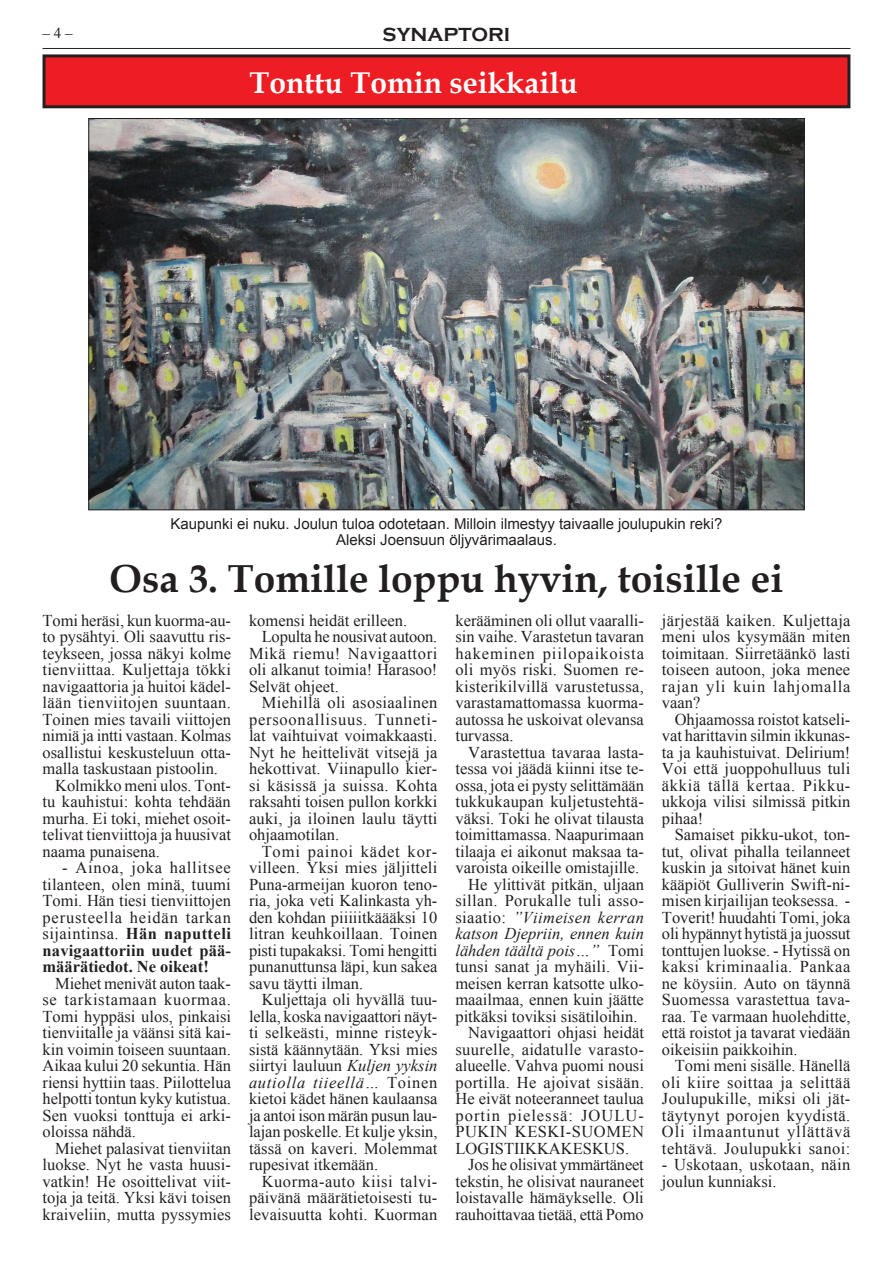
<style>
.page{position:relative;width:893px;height:1263px;background:#fff}
.page>*{position:absolute;margin:0;border:0;box-sizing:border-box;transform-origin:0 0}
.t1{font:700 39px "Book Antiqua";color:#231f20}
.t2{font:700 30px "Book Antiqua";color:#fff}
.t3{font:700 19.5px "Copperplate Gothic";color:#231f20}
.t4{font:16.5px/16.5px "Times New Roman";color:#231f20;text-align:justify}
.t5{font:16.5px "Times New Roman";letter-spacing:.025em;color:#231f20}
.t6{font:16.5px "Times New Roman";letter-spacing:.02em;color:#231f20}
.t7{font:italic 16.5px "Times New Roman";color:#231f20}
.t8{font:16.5px "Times New Roman";letter-spacing:.03em;color:#231f20}
.t9{font:16.5px "Times New Roman";letter-spacing:.045em;color:#231f20}
.t10{font:italic 16.5px "Times New Roman";letter-spacing:.025em;color:#231f20}
.t11{font:italic 16.5px "Times New Roman";letter-spacing:.045em;color:#231f20}
.t12{font:16.5px "Times New Roman";letter-spacing:.04em;color:#231f20}
.t13{font:16.5px "Times New Roman";letter-spacing:.06em;color:#231f20}
.t14{font:16.5px "Times New Roman";letter-spacing:.05em;color:#231f20}
.t15{font:15px/15.8px "Arial";color:#231f20;text-align:center}
.t16{font:15px "Times New Roman";color:#231f20}
.s1{font-weight:700}
.s2{font-style:italic}
.s3{font-style:normal}
</style>
<div class="page">
<hr style="left:43px;top:48px;width:807px;height:1px;background:#231f20">
<img style="left:90px;top:120px;width:713px;height:388px">
<div style="left:44px;top:56px;width:805px;height:51px;background:#ee1d23"></div>
<div style="left:43px;top:54px;width:807px;height:54px;border:3px solid #231f20"></div>
<p class="t16" style="left:43px;top:23px;width:31px">– 4 –</p>
<p class="t3" style="left:383px;top:24px;width:129px">SYNAPTORI</p>
<h2 class="t2" style="left:250px;top:66px;width:330px">Tonttu Tomin seikkailu</h2>
<p class="t15" style="left:170px;top:516px;width:553px">Kaupunki ei nuku. Joulun tuloa odotetaan. Milloin ilmestyy taivaalle joulupukin reki?<br>Aleksi Joensuun öljyvärimaalaus.</p>
<h1 class="t1" style="left:110px;top:556px;width:675px">Osa 3. Tomille loppu hyvin, toisille ei</h1>
<p class="t4" style="left:43px;top:612px;width:190px">Tomi heräsi, kun kuorma-au-</p>
<p class="t4" style="left:43px;top:628px;width:190px">to pysähtyi. Oli saavuttu ris-</p>
<p class="t4" style="left:43px;top:645px;width:190px">teykseen, jossa näkyi kolme</p>
<p class="t4" style="left:43px;top:661px;width:190px">tienviittaa. Kuljettaja tökki</p>
<p class="t4" style="left:43px;top:678px;width:190px">navigaattoria ja huitoi kädel-</p>
<p class="t5" style="left:43px;top:692px;width:190px">lään tienviitojen suuntaan.</p>
<p class="t4" style="left:43px;top:711px;width:190px">Toinen mies tavaili viittojen</p>
<p class="t4" style="left:43px;top:727px;width:190px">nimiä ja intti vastaan. Kolmas</p>
<p class="t4" style="left:43px;top:744px;width:190px">osallistui keskusteluun otta-</p>
<p class="t4" style="left:43px;top:760px;width:177px">malla taskustaan pistoolin.</p>
<p class="t4" style="left:55px;top:777px;width:177px">Kolmikko meni ulos. Tont-</p>
<p class="t4" style="left:43px;top:793px;width:190px">tu kauhistui: kohta tehdään</p>
<p class="t4" style="left:43px;top:810px;width:190px">murha. Ei toki, miehet osoit-</p>
<p class="t4" style="left:43px;top:826px;width:190px">telivat tienviittoja ja huusivat</p>
<p class="t4" style="left:43px;top:843px;width:119px">naama punaisena.</p>
<p class="t4" style="left:43px;top:859px;width:190px;text-indent:20px">- Ainoa, joka hallitsee tilanteen, olen minä, tuumi Tomi. Hän tiesi tienviittojen perusteella heidän tarkan sijaintinsa. <span class="s1">Hän naputteli navigaattoriin uudet pää&shy;määrätiedot. Ne oikeat!</span></p>
<p class="t4" style="left:43px;top:975px;width:190px;text-indent:13px">Miehet menivät auton taak&shy;se tarkistamaan kuormaa.<br>Tomi hyppäsi ulos, pinkaisi tienviitalle ja väänsi sitä kai&shy;kin voimin toiseen suuntaan.<br>Aikaa kului 20 sekuntia. Hän riensi hyttiin taas. Piilottelua helpotti tontun kyky kutistua.<br>Sen vuoksi tonttuja ei arki&shy;oloissa nähdä.</p>
<p class="t4" style="left:43px;top:1140px;width:190px;text-indent:13px">Miehet palasivat tienviitan luokse. Nyt he vasta huusi&shy;vatkin! He osoittelivat viit&shy;toja ja teitä. Yksi kävi toisen kraiveliin, mutta pyssymies</p>
<p class="t4" style="left:249px;top:612px;width:160px">komensi heidät erilleen.</p>
<p class="t4" style="left:262px;top:628px;width:177px">Lopulta he nousivat autoon.</p>
<p class="t12" style="left:249px;top:642px;width:190px">Mikä riemu! Navigaattori</p>
<p class="t4" style="left:249px;top:661px;width:190px">oli alkanut toimia! Harasoo!</p>
<p class="t4" style="left:249px;top:678px;width:91px">Selvät ohjeet.</p>
<p class="t5" style="left:262px;top:692px;width:177px">Miehillä oli asosiaalinen</p>
<p class="t9" style="left:249px;top:708px;width:190px">persoonallisuus. Tunneti-</p>
<p class="t4" style="left:249px;top:727px;width:190px">lat vaihtuivat voimakkaasti.</p>
<p class="t4" style="left:249px;top:744px;width:190px">Nyt he heittelivät vitsejä ja</p>
<p class="t4" style="left:249px;top:760px;width:190px">hekottivat. Viinapullo kier-</p>
<p class="t5" style="left:249px;top:774px;width:190px">si käsissä ja suissa. Kohta</p>
<p class="t4" style="left:249px;top:793px;width:190px">raksahti toisen pullon korkki</p>
<p class="t4" style="left:249px;top:810px;width:190px">auki, ja iloinen laulu täytti</p>
<p class="t4" style="left:249px;top:826px;width:92px">ohjaamotilan.</p>
<p class="t14" style="left:262px;top:840px;width:177px">Tomi painoi kädet kor-</p>
<p class="t4" style="left:249px;top:859px;width:190px">villeen. Yksi mies jäljitteli</p>
<p class="t4" style="left:249px;top:876px;width:190px">Puna-armeijan kuoron teno-</p>
<p class="t4" style="left:249px;top:892px;width:190px">ria, joka veti Kalinkasta yh-</p>
<p class="t4" style="left:249px;top:909px;width:190px">den kohdan piiiiitkäääksi 10</p>
<p class="t4" style="left:249px;top:925px;width:190px">litran keuhkoillaan. Toinen</p>
<p class="t4" style="left:249px;top:942px;width:190px">pisti tupakaksi. Tomi hengitti</p>
<p class="t4" style="left:249px;top:958px;width:190px">punanuttunsa läpi, kun sakea</p>
<p class="t4" style="left:249px;top:975px;width:116px">savu täytti ilman.</p>
<p class="t4" style="left:262px;top:991px;width:177px">Kuljettaja oli hyvällä tuu-</p>
<p class="t4" style="left:249px;top:1008px;width:190px">lella, koska navigaattori näyt-</p>
<p class="t6" style="left:249px;top:1022px;width:190px">ti selkeästi, minne risteyk-</p>
<p class="t4" style="left:249px;top:1041px;width:190px">sistä käännytään. Yksi mies</p>
<p class="t4" style="left:249px;top:1057px;width:190px">siirtyi lauluun <span class="s2">Kuljen yyksin</span></p>
<p class="t11" style="left:249px;top:1071px;width:190px">autiolla tiieellä… <span class="s3">Toinen</span></p>
<p class="t4" style="left:249px;top:1090px;width:190px">kietoi kädet hänen kaulaansa</p>
<p class="t4" style="left:249px;top:1107px;width:190px">ja antoi ison märän pusun lau-</p>
<p class="t4" style="left:249px;top:1123px;width:190px">lajan poskelle. Et kulje yksin,</p>
<p class="t4" style="left:249px;top:1140px;width:190px">tässä on kaveri. Molemmat</p>
<p class="t4" style="left:249px;top:1156px;width:131px">rupesivat itkemään.</p>
<p class="t8" style="left:262px;top:1170px;width:177px">Kuorma-auto kiisi talvi-</p>
<p class="t4" style="left:249px;top:1189px;width:190px">päivänä määrätietoisesti tu-</p>
<p class="t4" style="left:249px;top:1206px;width:190px">levaisuutta kohti. Kuorman</p>
<p class="t4" style="left:455px;top:612px;width:190px">kerääminen oli ollut vaaralli&shy;sin vaihe. Varastetun tavaran hakeminen piilopaikoista oli myös riski. Suomen re&shy;kisterikilvillä varustetussa, varastamattomassa kuorma&shy;autossa he uskoivat olevansa turvassa.</p>
<p class="t4" style="left:468px;top:744px;width:177px">Varastettua tavaraa lasta-</p>
<p class="t4" style="left:455px;top:760px;width:190px">tessa voi jäädä kiinni itse te-</p>
<p class="t4" style="left:455px;top:777px;width:190px">ossa, jota ei pysty selittämään</p>
<p class="t4" style="left:455px;top:793px;width:190px">tukkukaupan kuljetustehtä-</p>
<p class="t4" style="left:455px;top:810px;width:190px">väksi. Toki he olivat tilausta</p>
<p class="t4" style="left:455px;top:826px;width:190px">toimittamassa. Naapurimaan</p>
<p class="t4" style="left:455px;top:843px;width:190px">tilaaja ei aikonut maksaa ta-</p>
<p class="t4" style="left:455px;top:859px;width:185px">varoista oikeille omistajille.</p>
<p class="t4" style="left:468px;top:876px;width:177px">He ylittivät pitkän, uljaan</p>
<p class="t5" style="left:455px;top:890px;width:190px">sillan. Porukalle tuli asso-</p>
<p class="t10" style="left:455px;top:906px;width:190px"><span class="s3">siaatio:</span> ”Viimeisen kerran</p>
<p class="t7" style="left:455px;top:922px;width:190px">katson Djepriin, ennen kuin</p>
<p class="t7" style="left:455px;top:939px;width:190px">lähden täältä pois…” <span class="s3">Tomi</span></p>
<p class="t4" style="left:455px;top:958px;width:190px">tunsi sanat ja myhäili. Vii-</p>
<p class="t4" style="left:455px;top:975px;width:190px">meisen kerran katsotte ulko-</p>
<p class="t4" style="left:455px;top:991px;width:190px">maailmaa, ennen kuin jäätte</p>
<p class="t4" style="left:455px;top:1008px;width:183px">pitkäksi toviksi sisätiloihin.</p>
<p class="t4" style="left:468px;top:1024px;width:177px">Navigaattori ohjasi heidät</p>
<p class="t6" style="left:455px;top:1038px;width:190px">suurelle, aidatulle varasto-</p>
<p class="t4" style="left:455px;top:1057px;width:190px">alueelle. Vahva puomi nousi</p>
<p class="t6" style="left:455px;top:1071px;width:190px">portilla. He ajoivat sisään.</p>
<p class="t4" style="left:455px;top:1090px;width:190px">He eivät noteeranneet taulua</p>
<p class="t13" style="left:455px;top:1104px;width:190px">portin pielessä: JOULU-</p>
<p class="t8" style="left:455px;top:1121px;width:190px">PUKIN KESKI-SUOMEN</p>
<p class="t4" style="left:455px;top:1140px;width:175px">LOGISTIIKKAKESKUS.</p>
<p class="t4" style="left:468px;top:1156px;width:177px">Jos he olisivat ymmärtäneet</p>
<p class="t4" style="left:455px;top:1173px;width:190px">tekstin, he olisivat nauraneet</p>
<p class="t4" style="left:455px;top:1189px;width:190px">loistavalle hämäykselle. Oli</p>
<p class="t4" style="left:455px;top:1206px;width:190px">rauhoittavaa tietää, että Pomo</p>
<p class="t4" style="left:662px;top:612px;width:190px">järjestää kaiken. Kuljettaja meni ulos kysymään miten toimitaan. Siirretäänkö lasti toiseen autoon, joka menee rajan yli kuin lahjomalla vaan?</p>
<p class="t4" style="left:662px;top:711px;width:190px;text-indent:13px">Ohjaamossa roistot katseli&shy;vat harittavin silmin ikkunas&shy;ta ja kauhistuivat. Delirium!<br>Voi että juoppohulluus tuli äkkiä tällä kertaa. Pikku&shy;ukkoja vilisi silmissä pitkin pihaa!</p>
<p class="t4" style="left:662px;top:826px;width:190px;text-indent:13px">Samaiset pikku-ukot, ton&shy;tut, olivat pihalla teilanneet kuskin ja sitoivat hänet kuin kääpiöt Gulliverin Swift-ni&shy;misen kirjailijan teoksessa. - Toverit! huudahti Tomi, joka oli hypännyt hytistä ja juossut tonttujen luokse. - Hytissä on kaksi kriminaalia. Pankaa ne köysiin. Auto on täynnä Suomessa varastettua tava&shy;raa. Te varmaan huolehditte, että roistot ja tavarat viedään oikeisiin paikkoihin.</p>
<p class="t4" style="left:662px;top:1057px;width:190px;text-indent:13px">Tomi meni sisälle. Hänellä oli kiire soittaa ja selittää Joulupukille, miksi oli jät&shy;täytynyt porojen kyydistä.<br>Oli ilmaantunut yllättävä tehtävä. Joulupukki sanoi:</p>
<p class="t4" style="left:662px;top:1156px;width:190px">- Uskotaan, uskotaan, näin joulun kunniaksi.</p>
</div>
